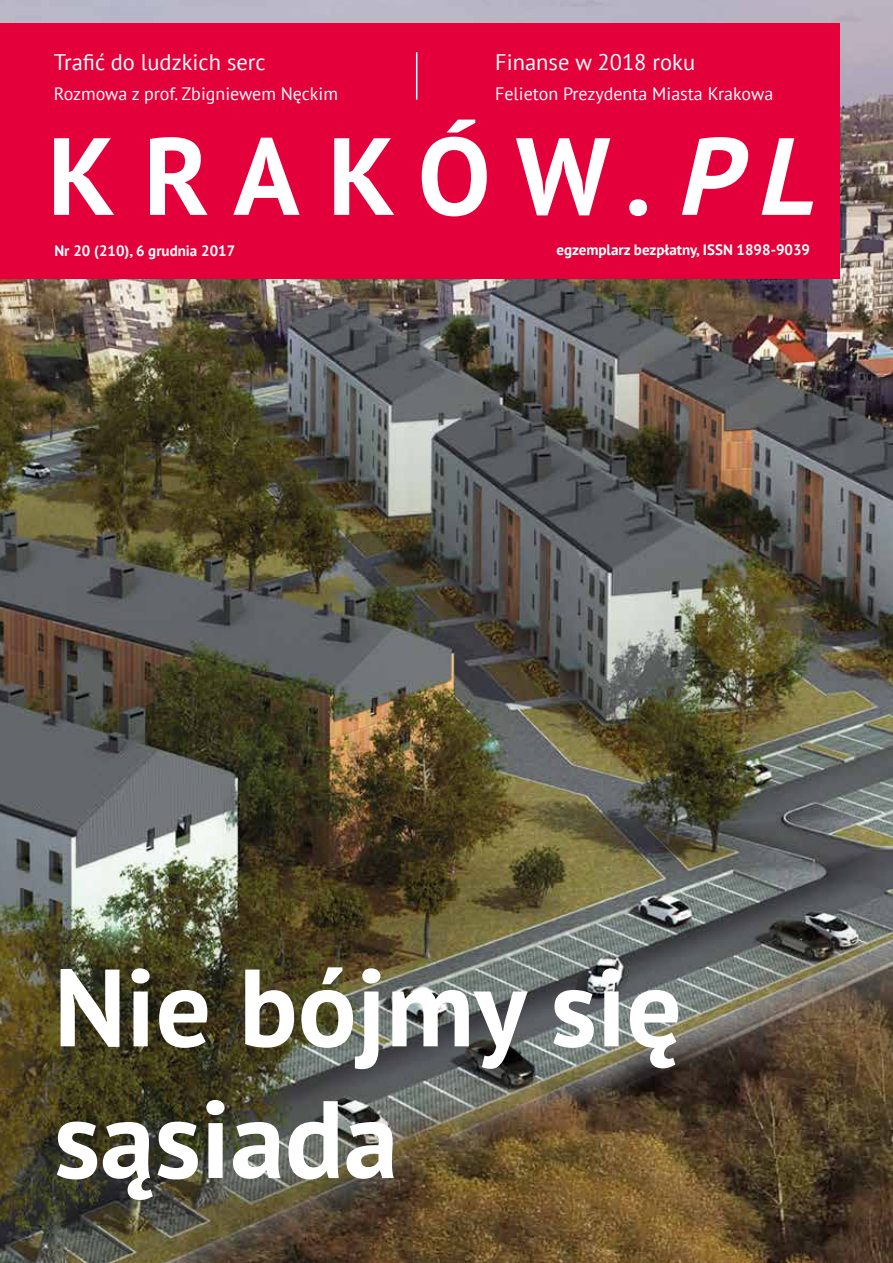
<style>
.page{position:relative;width:893px;height:1263px;background:#fff}
.page>*{position:absolute;margin:0;border:0;box-sizing:border-box;transform-origin:0 0}
.t1{font:700 109.65px/131.6px "PT Sans";color:#fff}
.t2{font:700 109.5px "PT Sans";letter-spacing:.23em;color:#fff}
.t3{font:22.5px "PT Sans";color:#fff}
.t4{font:18px "PT Sans";color:#fff}
.t5{font:700 15px "PT Sans";color:#fff}
.s1{font-style:italic}
</style>
<div class="page">
<img style="left:0;top:0;width:893px;height:1263px">
<div style="left:0;top:23px;width:839px;height:256px;background:#e4003a"></div>
<hr style="left:416px;top:52px;width:1px;height:48px;background:#fff">
<p class="t3" style="left:54px;top:47px;width:213px">Trafić do ludzkich serc</p>
<p class="t4" style="left:54px;top:82px;width:285px">Rozmowa z prof. Zbigniewem Nęckim</p>
<p class="t3" style="left:495px;top:47px;width:202px">Finanse w 2018 roku</p>
<p class="t4" style="left:495px;top:82px;width:280px">Felieton Prezydenta Miasta Krakowa</p>
<h2 class="t2" style="left:48px;top:104px;width:798px">KRAKÓW.<span class="s1">PL</span></h2>
<p class="t5" style="left:54px;top:241px;width:182px">Nr 20 (210), 6 grudnia 2017</p>
<p class="t5" style="left:556px;top:240px;width:255px">egzemplarz bezpłatny, ISSN 1898-9039</p>
<h1 class="t1" style="left:54px;top:940px;width:630px">Nie bójmy się sąsiada</h1>
</div>
